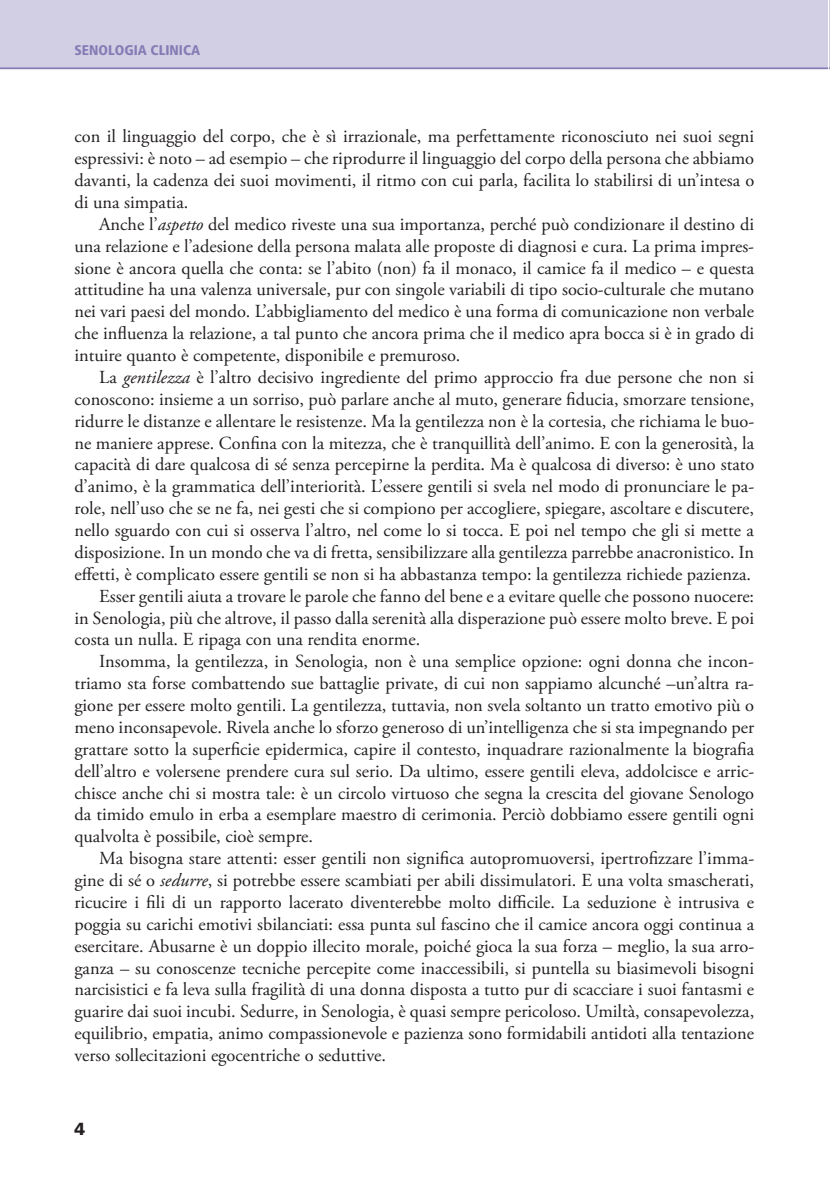
<style>
.page{position:relative;width:830px;height:1194px;background:#fff}
.page>*{position:absolute;margin:0;border:0;box-sizing:border-box;transform-origin:0 0}
.t1{font:18.38px/21.9px "Adobe Garamond Pro";color:#231f20;text-align:justify}
.t2{font:900 17.5px "Frutiger";color:#231f20}
.t3{font:900 condensed 14px "Frutiger";color:#867cb5}
.s1{font-style:italic}
</style>
<div class="page">
<hr style="left:829px;top:0;width:1px;height:69px;background:#d2cfe5">
<div style="left:0;top:0;width:828px;height:69px;background:#d2cfe5"></div>
<hr style="left:0;top:67px;width:828px;height:2px;background:#867cb5">
<p class="t3" style="left:74px;top:42px;width:127px">SENOLOGIA CLINICA</p>
<p class="t1" style="left:74px;top:126px;width:681px">con il linguaggio del corpo, che è sì irrazionale, ma perfettamente riconosciuto nei suoi segni espressivi: è noto – ad esempio – che riprodurre il linguaggio del corpo della persona che abbiamo davanti, la cadenza dei suoi movimenti, il ritmo con cui parla, facilita lo stabilirsi di un’intesa o di una simpatia.</p>
<p class="t1" style="left:74px;top:214px;width:681px;text-indent:25px">Anche l’<span class="s1">aspetto</span> del medico riveste una sua importanza, perché può condizionare il destino di una relazione e l’adesione della persona malata alle proposte di diagnosi e cura. La prima impres&shy;sione è ancora quella che conta: se l’abito (non) fa il monaco, il camice fa il medico – e questa attitudine ha una valenza universale, pur con singole variabili di tipo socio-culturale che mutano nei vari paesi del mondo. L’abbigliamento del medico è una forma di comunicazione non verbale che influenza la relazione, a tal punto che ancora prima che il medico apra bocca si è in grado di intuire quanto è competente, disponibile e premuroso.</p>
<p class="t1" style="left:99px;top:367px;width:656px">La <span class="s1">gentilezza</span> è l’altro decisivo ingrediente del primo approccio fra due persone che non si</p>
<p class="t1" style="left:74px;top:389px;width:681px">conoscono: insieme a un sorriso, può parlare anche al muto, generare fiducia, smorzare tensione,</p>
<p class="t1" style="left:74px;top:410px;width:681px">ridurre le distanze e allentare le resistenze. Ma la gentilezza non è la cortesia, che richiama le buo-</p>
<p class="t1" style="left:74px;top:432px;width:681px">ne maniere apprese. Confina con la mitezza, che è tranquillità dell’animo. E con la generosità, la</p>
<p class="t1" style="left:74px;top:454px;width:681px">capacità di dare qualcosa di sé senza percepirne la perdita. Ma è qualcosa di diverso: è uno stato</p>
<p class="t1" style="left:74px;top:476px;width:681px">d’animo, è la grammatica dell’interiorità. L’essere gentili si svela nel modo di pronunciare le pa-</p>
<p class="t1" style="left:74px;top:498px;width:681px">role, nell’uso che se ne fa, nei gesti che si compiono per accogliere, spiegare, ascoltare e discutere,</p>
<p class="t1" style="left:74px;top:520px;width:681px">nello sguardo con cui si osserva l’altro, nel come lo si tocca. E poi nel tempo che gli si mette a</p>
<p class="t1" style="left:74px;top:542px;width:681px">disposizione. In un mondo che va di fretta, sensibilizzare alla gentilezza parrebbe anacronistico. In</p>
<p class="t1" style="left:74px;top:563px;width:678px">effetti, è complicato essere gentili se non si ha abbastanza tempo: la gentilezza richiede pazienza.</p>
<p class="t1" style="left:99px;top:585px;width:656px">Esser gentili aiuta a trovare le parole che fanno del bene e a evitare quelle che possono nuocere:</p>
<p class="t1" style="left:74px;top:607px;width:681px">in Senologia, più che altrove, il passo dalla serenità alla disperazione può essere molto breve. E poi</p>
<p class="t1" style="left:74px;top:629px;width:347px">costa un nulla. E ripaga con una rendita enorme.</p>
<p class="t1" style="left:99px;top:651px;width:656px">Insomma, la gentilezza, in Senologia, non è una semplice opzione: ogni donna che incon-</p>
<p class="t1" style="left:74px;top:673px;width:681px">triamo sta forse combattendo sue battaglie private, di cui non sappiamo alcunché –un’altra ra-</p>
<p class="t1" style="left:74px;top:695px;width:681px">gione per essere molto gentili. La gentilezza, tuttavia, non svela soltanto un tratto emotivo più o</p>
<p class="t1" style="left:74px;top:717px;width:681px">meno inconsapevole. Rivela anche lo sforzo generoso di un’intelligenza che si sta impegnando per</p>
<p class="t1" style="left:74px;top:738px;width:681px">grattare sotto la superficie epidermica, capire il contesto, inquadrare razionalmente la biografia</p>
<p class="t1" style="left:74px;top:760px;width:681px">dell’altro e volersene prendere cura sul serio. Da ultimo, essere gentili eleva, addolcisce e arric-</p>
<p class="t1" style="left:74px;top:782px;width:681px">chisce anche chi si mostra tale: è un circolo virtuoso che segna la crescita del giovane Senologo</p>
<p class="t1" style="left:74px;top:804px;width:681px">da timido emulo in erba a esemplare maestro di cerimonia. Perciò dobbiamo essere gentili ogni</p>
<p class="t1" style="left:74px;top:826px;width:240px">qualvolta è possibile, cioè sempre.</p>
<p class="t1" style="left:99px;top:848px;width:656px">Ma bisogna stare attenti: esser gentili non significa autopromuoversi, ipertrofizzare l’imma-</p>
<p class="t1" style="left:74px;top:870px;width:681px">gine di sé o <span class="s1">sedurre</span>, si potrebbe essere scambiati per abili dissimulatori. E una volta smascherati,</p>
<p class="t1" style="left:74px;top:891px;width:681px">ricucire i fili di un rapporto lacerato diventerebbe molto difficile. La seduzione è intrusiva e</p>
<p class="t1" style="left:74px;top:913px;width:681px">poggia su carichi emotivi sbilanciati: essa punta sul fascino che il camice ancora oggi continua a</p>
<p class="t1" style="left:74px;top:935px;width:681px">esercitare. Abusarne è un doppio illecito morale, poiché gioca la sua forza – meglio, la sua arro-</p>
<p class="t1" style="left:74px;top:957px;width:681px">ganza – su conoscenze tecniche percepite come inaccessibili, si puntella su biasimevoli bisogni</p>
<p class="t1" style="left:74px;top:979px;width:681px">narcisistici e fa leva sulla fragilità di una donna disposta a tutto pur di scacciare i suoi fantasmi e</p>
<p class="t1" style="left:74px;top:1001px;width:681px">guarire dai suoi incubi. Sedurre, in Senologia, è quasi sempre pericoloso. Umiltà, consapevolezza,</p>
<p class="t1" style="left:74px;top:1023px;width:681px">equilibrio, empatia, animo compassionevole e pazienza sono formidabili antidoti alla tentazione</p>
<p class="t1" style="left:74px;top:1045px;width:313px">verso sollecitazioni egocentriche o seduttive.</p>
<p class="t2" style="left:74px;top:1118px;width:12px">4</p>
</div>
